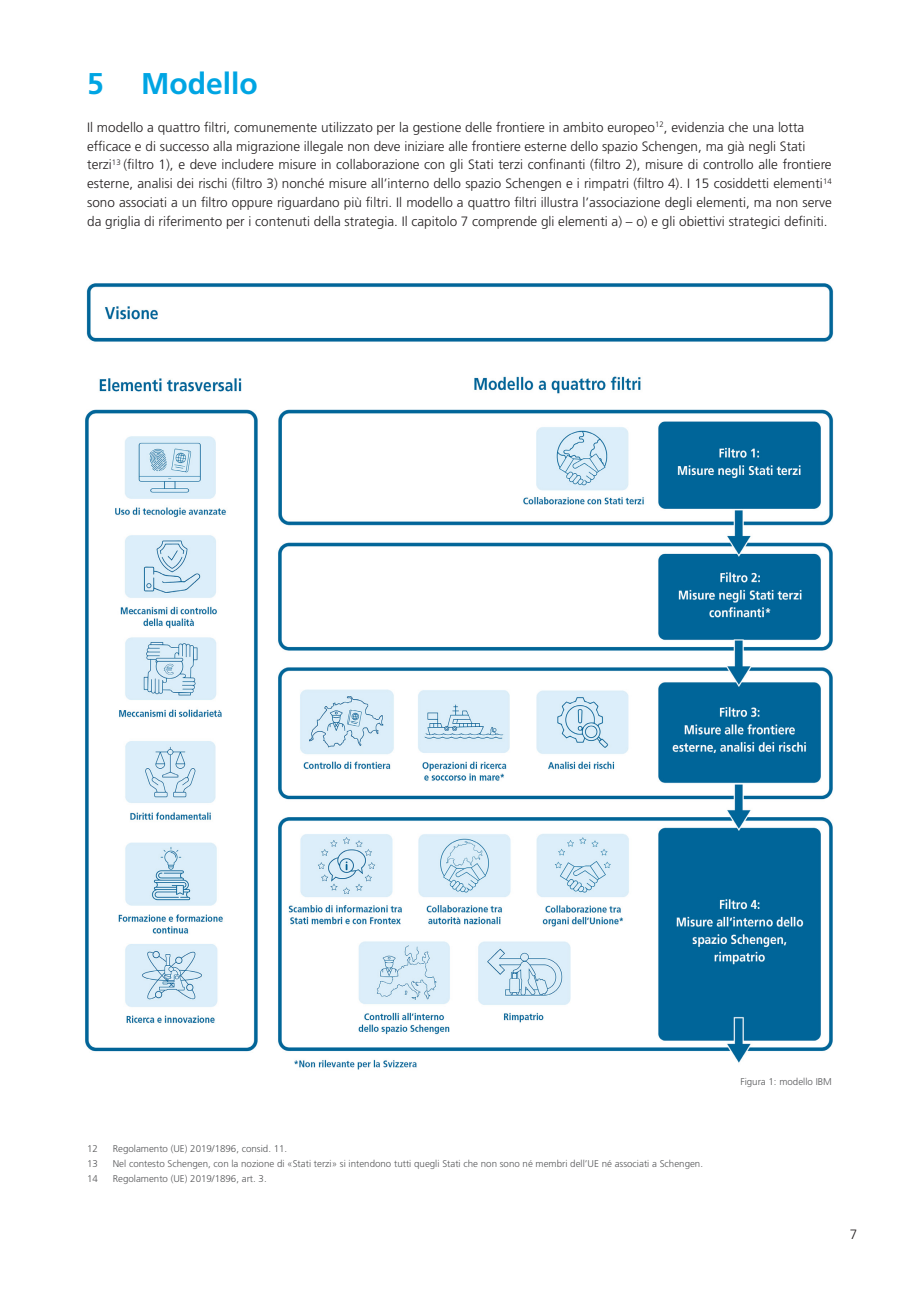
<style>
.page{position:relative;width:919px;height:1289px;background:#fff}
.page>*{position:absolute;margin:0;border:0;box-sizing:border-box;transform-origin:0 0}
.Titel{font:700 30px "Frutiger LT Std";color:#00a5e3}
.Fliesstext{font:300 13.5px/18.8px "Frutiger LT Std";color:#231f20;text-align:justify}
.Referenz_Fussnote{font:300 9.75px "Frutiger LT Std";color:#57585a}
</style>
<div class="page">
<img style="left:85px;top:283px;width:749px;height:787px">
<p class="Titel" style="left:87px;top:66px;width:172px">5 Modello</p>
<p class="Fliesstext" style="left:87px;top:118px;width:718px">Il modello a quattro filtri, comunemente utilizzato per la gestione delle frontiere in ambito europeo<sup>12</sup>, evidenzia che una lotta</p>
<p class="Fliesstext" style="left:87px;top:137px;width:719px">efficace e di successo alla migrazione illegale non deve iniziare alle frontiere esterne dello spazio Schengen, ma già negli Stati</p>
<p class="Fliesstext" style="left:87px;top:156px;width:746px">terzi<sup>13</sup> (filtro 1), e deve includere misure in collaborazione con gli Stati terzi confinanti (filtro 2), misure di controllo alle frontiere esterne, analisi dei rischi (filtro 3) nonché misure all’interno dello spazio Schengen e i rimpatri (filtro 4). I 15 cosiddetti elementi<sup>14 </sup>sono associati a un filtro oppure riguardano più filtri. Il modello a quattro filtri illustra l’associazione degli elementi, ma non serve da griglia di riferimento per i contenuti della strategia. Il capitolo 7 comprende gli elementi a) – o) e gli obiettivi strategici definiti.</p>
<p class="Referenz_Fussnote" style="left:87px;top:1143px;width:12px">12</p>
<p class="Referenz_Fussnote" style="left:113px;top:1143px;width:176px">Regolamento (UE) 2019/1896, consid. 11.</p>
<p class="Referenz_Fussnote" style="left:87px;top:1158px;width:12px">13</p>
<p class="Referenz_Fussnote" style="left:113px;top:1158px;width:592px">Nel contesto Schengen, con la nozione di «Stati terzi» si intendono tutti quegli Stati che non sono né membri dell’UE né associati a Schengen.</p>
<p class="Referenz_Fussnote" style="left:87px;top:1173px;width:12px">14</p>
<p class="Referenz_Fussnote" style="left:113px;top:1173px;width:155px">Regolamento (UE) 2019/1896, art. 3.</p>
<p class="Referenz_Fussnote" style="left:740px;top:1075px;width:93px">Figura 1: modello IBM</p>
<p class="Fliesstext" style="left:849px;top:1224px;width:9px">7</p>
</div>
